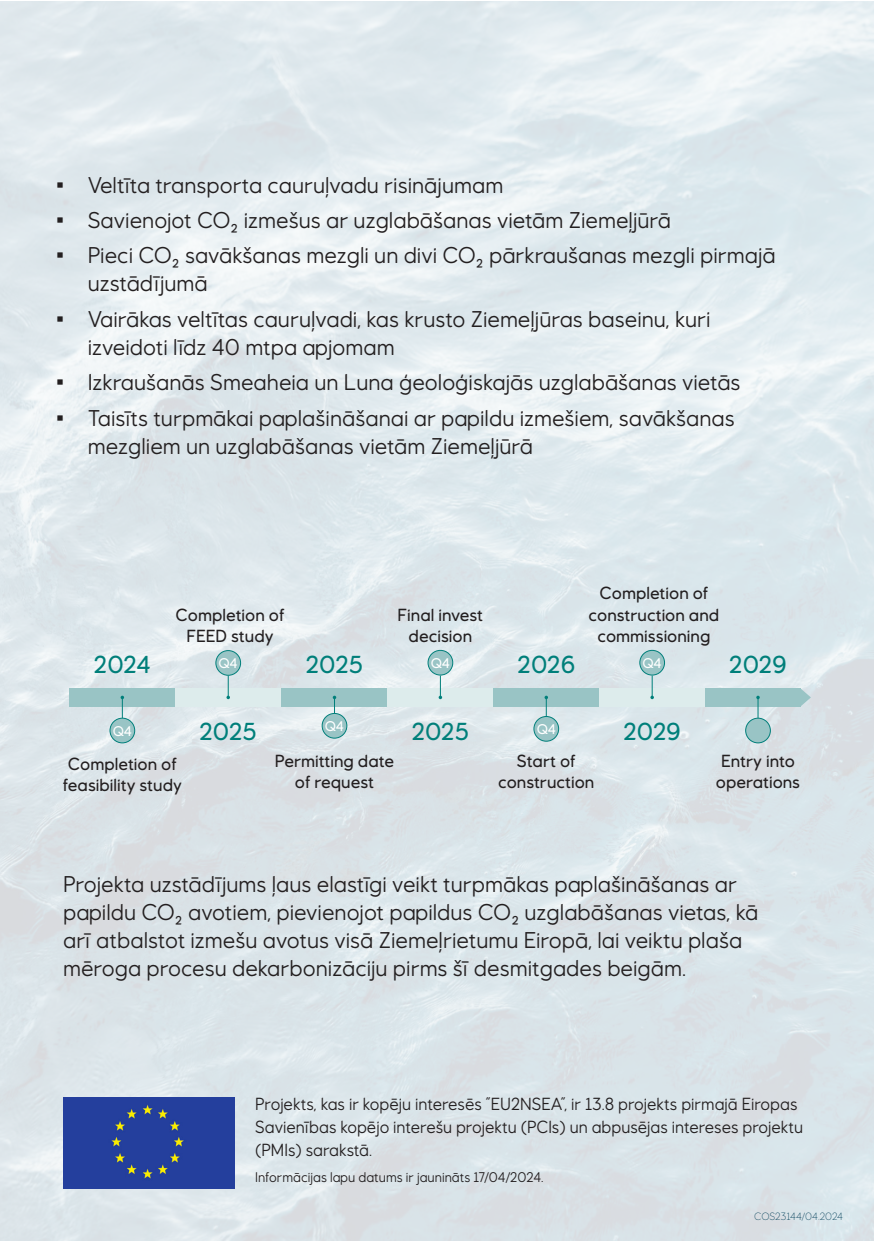
<style>
.page{position:relative;width:874px;height:1241px;background:#fff}
.page>*{position:absolute;margin:0;border:0;box-sizing:border-box;transform-origin:0 0}
.t1{font:500 24.5px "Equinor";color:#007f7a}
.t2{font:22.75px/28px "Equinor";color:#231f20}
.t3{font:500 17.5px/21px "Equinor";color:#231f20;text-align:center}
.t4{font:17.5px/22.8px "Equinor";color:#231f20}
.t5{font:14px "Equinor";color:#231f20}
.t6{font:500 14px "Equinor";letter-spacing:-.025em;color:#fff}
.t7{font:300 10.5px "Equinor";color:#003d57}
</style>
<div class="page">
<img style="left:0;top:1px;width:873px;height:1239px">
<div style="left:63px;top:1097px;width:171px;height:90px;background:#243f9d"></div>
<div style="left:69px;top:688px;width:106px;height:18px;background:#99c4c5"></div>
<div style="left:493px;top:688px;width:105px;height:18px;background:#99c4c5"></div>
<div style="left:281px;top:688px;width:106px;height:18px;background:#99c4c5"></div>
<div style="left:704px;top:688px;width:96px;height:18px;background:#99c4c5"></div>
<div style="left:175px;top:688px;width:106px;height:18px;background:#ddecec"></div>
<div style="left:598px;top:688px;width:106px;height:18px;background:#ddecec"></div>
<div style="left:387px;top:688px;width:106px;height:18px;background:#ddecec"></div>
<div style="left:745px;top:718px;width:25px;height:24px;background:#99c4c5;border-radius:50%"></div>
<div style="left:745px;top:717px;width:25px;height:26px;border:1px solid #007f7a;border-radius:50%"></div>
<svg style="left:120px;top:695px;width:4px;height:22px"></svg>
<svg style="left:332px;top:695px;width:4px;height:18px"></svg>
<svg style="left:544px;top:695px;width:3px;height:21px"></svg>
<svg style="left:755px;top:695px;width:4px;height:22px"></svg>
<svg style="left:226px;top:675px;width:4px;height:24px"></svg>
<svg style="left:438px;top:675px;width:4px;height:24px"></svg>
<svg style="left:650px;top:675px;width:3px;height:24px"></svg>
<svg style="left:800px;top:688px;width:10px;height:18px"></svg>
<div style="left:110px;top:718px;width:25px;height:24px;background:#99c4c5;border-radius:50%"></div>
<div style="left:110px;top:717px;width:25px;height:26px;border:1px solid #007f7a;border-radius:50%"></div>
<div style="left:216px;top:650px;width:24px;height:25px;background:#99c4c5;border-radius:50%"></div>
<div style="left:215px;top:650px;width:26px;height:25px;border:1px solid #007f7a;border-radius:50%"></div>
<div style="left:322px;top:713px;width:24px;height:25px;background:#99c4c5;border-radius:50%"></div>
<div style="left:322px;top:713px;width:25px;height:25px;border:1px solid #007f7a;border-radius:50%"></div>
<div style="left:428px;top:650px;width:24px;height:25px;background:#99c4c5;border-radius:50%"></div>
<div style="left:427px;top:650px;width:25px;height:25px;border:1px solid #007f7a;border-radius:50%"></div>
<div style="left:533px;top:716px;width:25px;height:25px;background:#99c4c5;border-radius:50%"></div>
<div style="left:533px;top:716px;width:25px;height:25px;border:1px solid #007f7a;border-radius:50%"></div>
<div style="left:639px;top:650px;width:25px;height:25px;background:#99c4c5;border-radius:50%"></div>
<div style="left:639px;top:650px;width:25px;height:25px;border:1px solid #007f7a;border-radius:50%"></div>
<p class="t2" style="left:56px;top:170px;width:448px">• Veltīta transporta cauruļvadu risinājumam</p>
<p class="t2" style="left:56px;top:206px;width:616px">• Savienojot CO₂ izmešus ar uzglabāšanas vietām Ziemeļjūrā</p>
<p class="t2" style="left:88px;top:241px;width:689px;text-indent:-32px">• Pieci CO₂ savākšanas mezgli un divi CO₂ pārkraušanas mezgli pirmajā uzstādījumā</p>
<p class="t2" style="left:88px;top:305px;width:624px;text-indent:-32px">• Vairākas veltītas cauruļvadi, kas krusto Ziemeļjūras baseinu, kuri izveidoti līdz 40 mtpa apjomam</p>
<p class="t2" style="left:56px;top:368px;width:685px">• Izkraušanās Smeaheia un Luna ģeoloģiskajās uzglabāšanas vietās</p>
<p class="t2" style="left:88px;top:404px;width:648px;text-indent:-32px">• Taisīts turpmākai paplašināšanai ar papildu izmešiem, savākšanas mezgliem un uzglabāšanas vietām Ziemeļjūrā</p>
<p class="t3" style="left:175px;top:603px;width:110px">Completion of<br>FEED study</p>
<p class="t3" style="left:397px;top:603px;width:87px">Final invest decision</p>
<p class="t3" style="left:588px;top:582px;width:132px">Completion of construction and commissioning</p>
<p class="t1" style="left:94px;top:649px;width:58px">2024</p>
<p class="t1" style="left:305px;top:649px;width:59px">2025</p>
<p class="t1" style="left:517px;top:649px;width:59px">2026</p>
<p class="t1" style="left:729px;top:649px;width:59px">2029</p>
<p class="t6" style="left:430px;top:655px;width:21px">Q4</p>
<p class="t6" style="left:642px;top:655px;width:21px">Q4</p>
<p class="t6" style="left:218px;top:655px;width:21px">Q4</p>
<p class="t6" style="left:113px;top:722px;width:21px">Q4</p>
<p class="t3" style="left:63px;top:752px;width:120px;text-align:left">Completion of feasibility study</p>
<p class="t6" style="left:325px;top:718px;width:21px">Q4</p>
<p class="t1" style="left:199px;top:717px;width:59px">2025</p>
<p class="t1" style="left:411px;top:717px;width:59px">2025</p>
<p class="t1" style="left:623px;top:717px;width:59px">2029</p>
<p class="t6" style="left:536px;top:721px;width:21px">Q4</p>
<p class="t3" style="left:275px;top:750px;width:121px">Permitting date of request</p>
<p class="t3" style="left:498px;top:750px;width:98px">Start of construction</p>
<p class="t3" style="left:715px;top:750px;width:86px">Entry into operations</p>
<p class="t2" style="left:63px;top:869px;width:675px">Projekta uzstādījums ļaus elastīgi veikt turpmākas paplašināšanas ar</p>
<p class="t2" style="left:63px;top:897px;width:696px">papildu CO₂ avotiem, pievienojot papildus CO₂ uzglabāšanas vietas, kā</p>
<p class="t2" style="left:63px;top:925px;width:680px">arī atbalstot izmešu avotus visā Ziemeļrietumu Eiropā, lai veiktu plaša</p>
<p class="t2" style="left:63px;top:953px;width:624px">mēroga procesu dekarbonizāciju pirms šī desmitgades beigām.</p>
<p class="t4" style="left:255px;top:1092px;width:549px">Projekts, kas ir kopēju interesēs ”EU2NSEA”, ir 13.8 projekts pirmajā Eiropas<br>Savienības kopējo interešu projektu (PCIs) un abpusējas intereses projektu (PMIs) sarakstā.</p>
<p class="t5" style="left:255px;top:1169px;width:290px">Informācijas lapu datums ir jaunināts 17/04/2024.</p>
<p class="t7" style="left:753px;top:1209px;width:90px">COS23144/04.2024</p>
</div>
